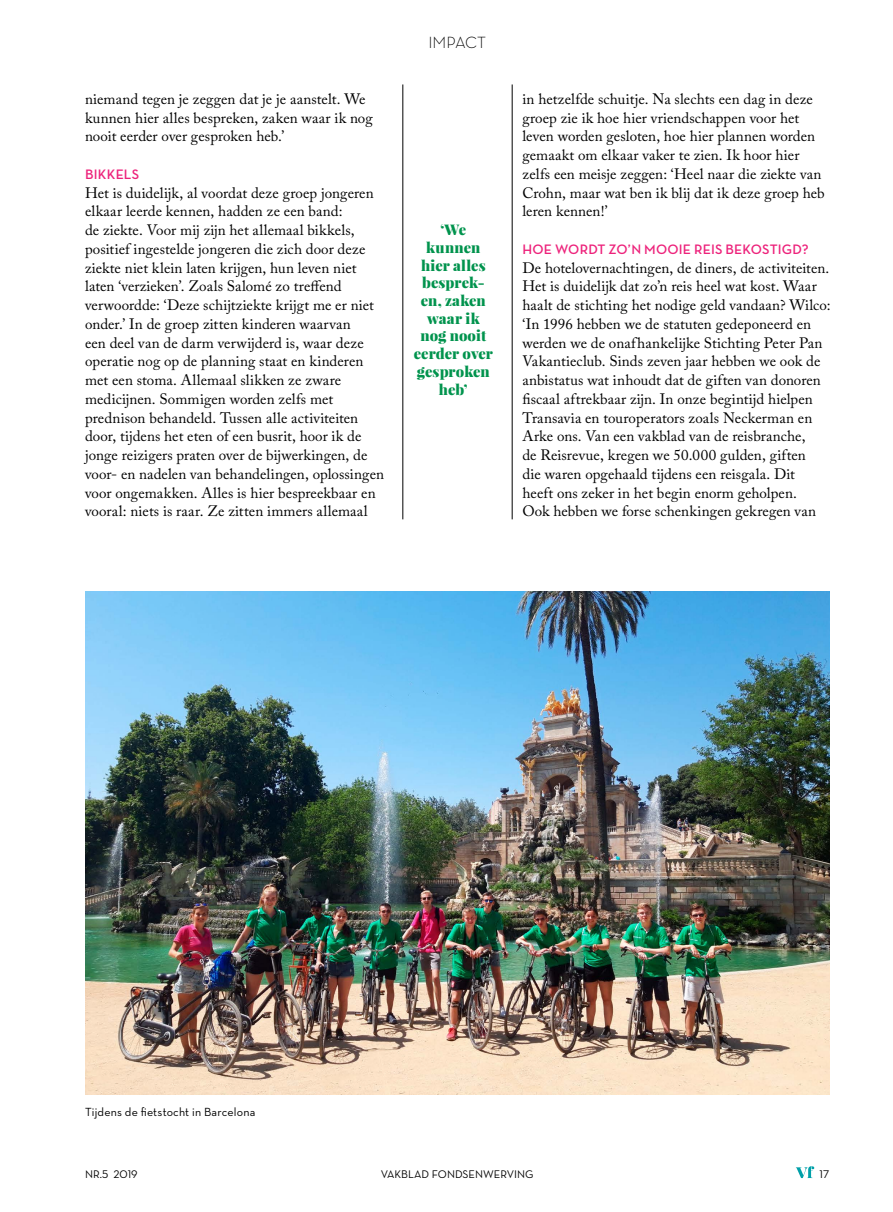
<style>
.page{position:relative;width:893px;height:1212px;background:#fff}
.page>*{position:absolute;margin:0;border:0;box-sizing:border-box;transform-origin:0 0}
.t1{font:16.5px "Neutra Text Light SC";letter-spacing:-.01em;color:#000}
.t2{font:15px/18.8px "Adobe Caslon Pro";letter-spacing:.005em;color:#000}
.t3{font:900 14.7px/17.7px "Playfair Display";color:#00934d;text-align:center}
.t4{font:13.95px "Neutra Text Demi SC";letter-spacing:.015em;color:#ed227b}
.t5{font:12px "Neutra Text";letter-spacing:.015em;color:#000}
.t6{font:11.25px "Neutra Text";color:#000}
.t7{font:11.25px "Neutra Text Book Fractions";letter-spacing:-.01em;color:#000}
.s1{font-family:"Neutra Text"}
.s2{font-family:"Neutra Text Book Alt"}
</style>
<div class="page">
<svg style="left:796px;top:1166px;width:18px;height:12px"></svg>
<hr style="left:402px;top:84px;width:1px;height:435px;background:#000">
<hr style="left:512px;top:84px;width:1px;height:435px;background:#000">
<img style="left:85px;top:591px;width:744px;height:504px">
<p class="t2" style="left:85px;top:89px;width:289px">niemand tegen je zeggen dat je je aanstelt. We kunnen hier alles bespreken, zaken waar ik nog nooit eerder over gesproken heb.’</p>
<p class="t4" style="left:85px;top:165px;width:56px">BIKKELS</p>
<p class="t2" style="left:85px;top:183px;width:300px">Het is duidelijk, al voordat deze groep jongeren elkaar leerde kennen, hadden ze een band:<br>de ziekte. Voor mij zijn het allemaal bikkels, positief ingestelde jongeren die zich door deze ziekte niet klein laten krijgen, hun leven niet laten ‘verzieken’. Zoals Salomé zo treffend verwoordde: ‘Deze schijtziekte krijgt me er niet onder.’ In de groep zitten kinderen waarvan<br>een deel van de darm verwijderd is, waar deze operatie nog op de planning staat en kinderen met een stoma. Allemaal slikken ze zware medicijnen. Sommigen worden zelfs met prednison behandeld. Tussen alle activiteiten door, tijdens het eten of een busrit, hoor ik de jonge reizigers praten over de bijwerkingen, de voor- en nadelen van behandelingen, oplossingen voor ongemakken. Alles is hier bespreekbaar en vooral: niets is raar. Ze zitten immers allemaal</p>
<p class="t1" style="left:428px;top:33px;width:59px">IMPACT</p>
<p class="t3" style="left:414px;top:221px;width:81px">‘We kunnen hier alles besprek&shy;en, zaken waar ik nog nooit eerder over gesproken heb’</p>
<p class="t2" style="left:522px;top:89px;width:304px">in hetzelfde schuitje. Na slechts een dag in deze groep zie ik hoe hier vriendschappen voor het leven worden gesloten, hoe hier plannen worden gemaakt om elkaar vaker te zien. Ik hoor hier zelfs een meisje zeggen: ‘Heel naar die ziekte van Crohn, maar wat ben ik blij dat ik deze groep heb leren kennen!’</p>
<p class="t4" style="left:522px;top:240px;width:288px">HOE WORDT ZO’N MOOIE REIS BEKOSTIGD?</p>
<p class="t2" style="left:522px;top:258px;width:310px">De hotelovernachtingen, de diners, de activiteiten.<br>Het is duidelijk dat zo’n reis heel wat kost. Waar haalt de stichting het nodige geld vandaan? Wilco: ‘In 1996 hebben we de statuten gedeponeerd en werden we de onafhankelijke Stichting Peter Pan Vakantieclub. Sinds zeven jaar hebben we ook de anbistatus wat inhoudt dat de giften van donoren fiscaal aftrekbaar zijn. In onze begintijd hielpen Transavia en touroperators zoals Neckerman en Arke ons. Van een vakblad van de reisbranche,<br>de Reisrevue, kregen we 50.000 gulden, giften<br>die waren opgehaald tijdens een reisgala. Dit<br>heeft ons zeker in het begin enorm geholpen.<br>Ook hebben we forse schenkingen gekregen van</p>
<p class="t5" style="left:85px;top:1105px;width:172px">Tijdens de fietstocht in Barcelona</p>
<p class="t7" style="left:85px;top:1169px;width:54px"><span class="s1">NR.</span><span class="s2">5</span> 2019</p>
<p class="t6" style="left:381px;top:1167px;width:154px">VAKBLAD FONDSENWERVING</p>
<p class="t7" style="left:820px;top:1169px;width:11px">17</p>
</div>
